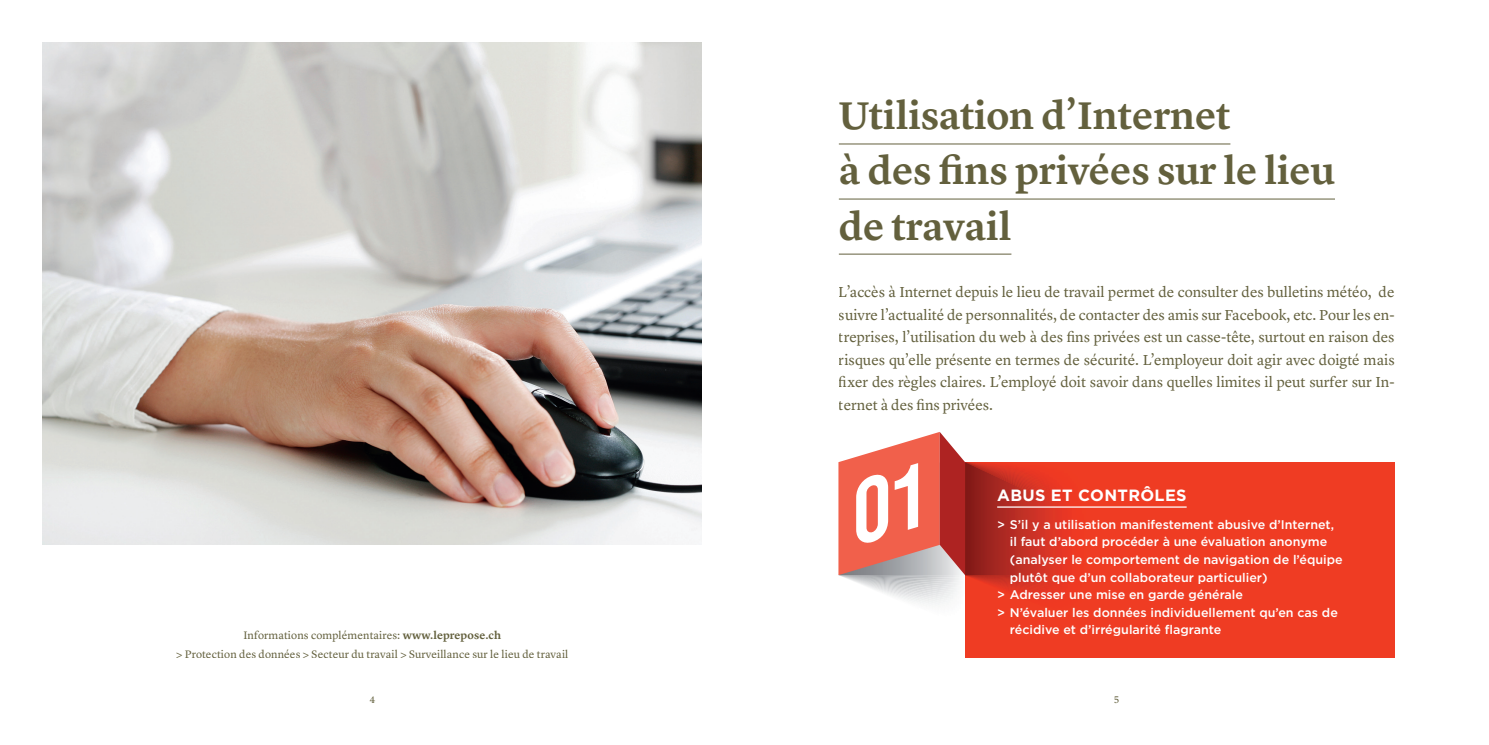
<style>
.page{position:relative;width:1489px;height:745px;background:#fff}
.page>*{position:absolute;margin:0;border:0;box-sizing:border-box;transform-origin:0 0}
.t1{font:600 40px/55px "Lyon Text";letter-spacing:-.005em;color:#63603d}
.t2{font:700 16.25px "Gotham";letter-spacing:.02em;color:#fff}
.t3{font:15px/22.5px "Lyon Text";color:#63603d;text-align:justify}
.t4{font:500 12.5px "Gotham";color:#fff}
.t5{font:11.25px/18.8px "Lyon Text";letter-spacing:.01em;color:#63603d;text-align:center}
.t6{font:10px "Lyon Text";color:#63603d}
.s1{font-weight:600}
</style>
<div class="page">
<img style="left:43px;top:43px;width:659px;height:501px">
<div style="left:965px;top:462px;width:429px;height:194px;background:#ef3c23"></div>
<svg style="left:838px;top:432px;width:253px;height:173px"></svg>
<hr style="left:997px;top:506px;width:189px;height:1px;background:#fff">
<hr style="left:838px;top:143px;width:392px;height:1px;background:#63603d">
<hr style="left:838px;top:198px;width:496px;height:1px;background:#63603d">
<hr style="left:838px;top:253px;width:173px;height:1px;background:#63603d">
<h1 class="t1" style="left:838px;top:85px;width:497px">Utilisation d’Internet<br>à des fins privées sur le lieu de travail</h1>
<p class="t5" style="left:176px;top:624px;width:394px">Informations complémentaires: <span class="s1">www.leprepose.ch<br></span>&gt; Protection des données &gt; Secteur du travail &gt; Surveillance sur le lieu de travail</p>
<p class="t3" style="left:838px;top:279px;width:557px">L’accès à Internet depuis le lieu de travail permet de consulter des bulletins météo, de suivre l’actualité de personnalités, de contacter des amis sur Facebook, etc. Pour les en&shy;treprises, l’utilisation du web à des fins privées est un casse-tête, surtout en raison des risques qu’elle présente en termes de sécurité. L’employeur doit agir avec doigté mais fixer des règles claires. L’employé doit savoir dans quelles limites il peut surfer sur In&shy;ternet à des fins privées.</p>
<p class="t2" style="left:997px;top:484px;width:189px">ABUS ET CONTRÔLES</p>
<p class="t4" style="left:997px;top:516px;width:338px">&gt; S’il y a utilisation manifestement abusive d’Internet,</p>
<p class="t4" style="left:1009px;top:533px;width:319px">il faut d’abord procéder à une évaluation anonyme</p>
<p class="t4" style="left:1009px;top:551px;width:334px">(analyser le comportement de navigation de l’équipe</p>
<p class="t4" style="left:1009px;top:568px;width:259px">plutôt que d’un collaborateur particulier)</p>
<p class="t4" style="left:997px;top:586px;width:247px">&gt; Adresser une mise en garde générale</p>
<p class="t4" style="left:997px;top:603px;width:342px">&gt; N’évaluer les données individuellement qu’en cas de</p>
<p class="t4" style="left:1009px;top:621px;width:213px">récidive et d’irrégularité flagrante</p>
<p class="t6" style="left:369px;top:691px;width:7px">4</p>
<p class="t6" style="left:1114px;top:691px;width:6px">5</p>
</div>
